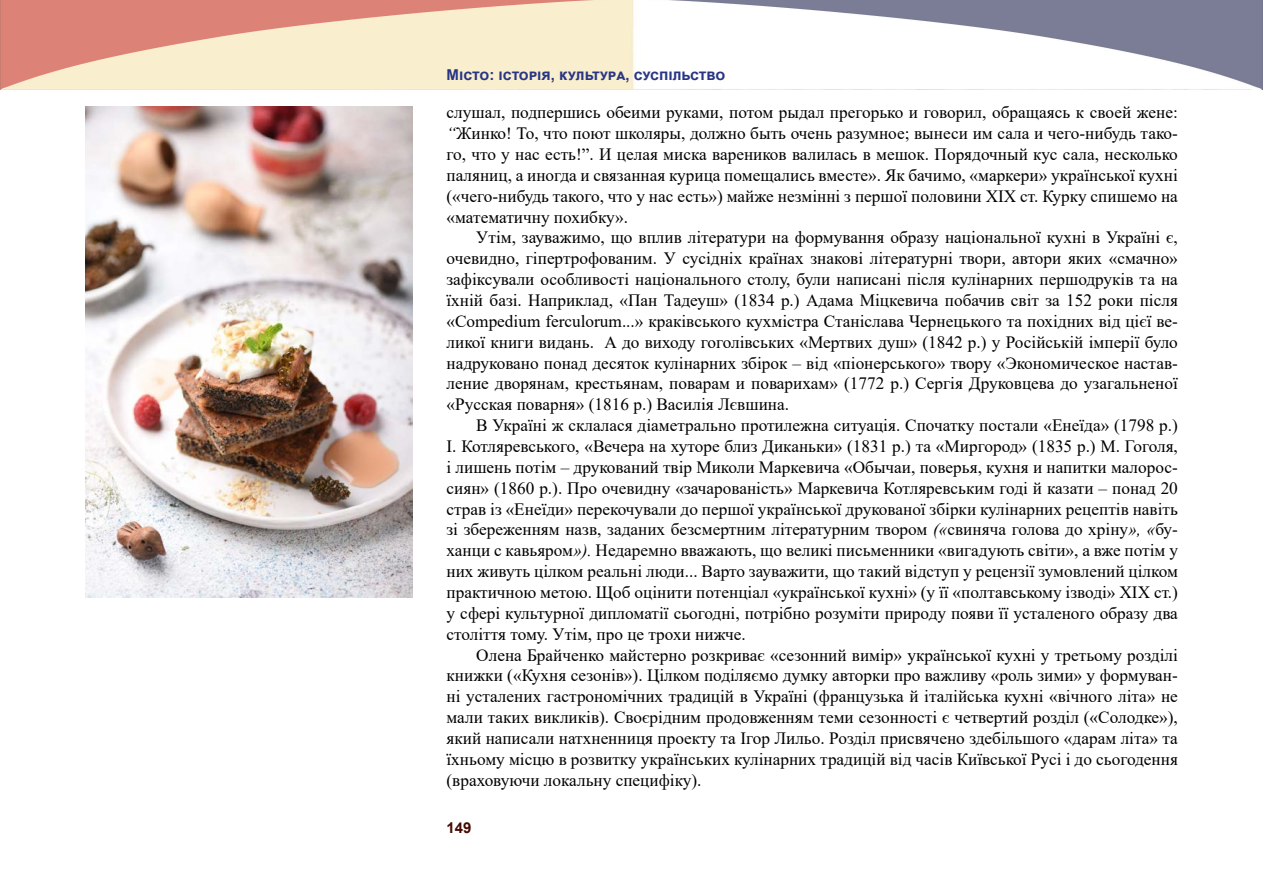
<style>
.page{position:relative;width:1263px;height:893px;background:#fff}
.page>*{position:absolute;margin:0;border:0;box-sizing:border-box;transform-origin:0 0}
.t1{font:17.25px/20.9px "Times New Roman";color:#000;text-align:justify}
.t2{font:700 15px "Arial";color:#283583}
.t3{font:700 15px "Arial";color:#440b03}
.s1{font-style:italic}
</style>
<div class="page">
<img style="left:1px;top:0;width:1261px;height:89px">
<img style="left:85px;top:106px;width:327px;height:491px">
<p class="t2" style="left:446px;top:64px;width:280px">Місто: історія, культура, суспільство</p>
<p class="t1" style="left:446px;top:102px;width:733px">слушал, подпершись обеими руками, потом рыдал прегорько и говорил, обращаясь к своей жене: <span class="s1">“</span>Жинко! То, что поют школяры, должно быть очень разумное; вынеси им сала и чего-нибудь тако&shy;го, что у нас есть!”. И целая миска вареников валилась в мешок. Порядочный кус сала, несколько паляниц, а иногда и связанная курица помещались вместе». Як бачимо, «маркери» української кухні («чего-нибудь такого, что у нас есть») майже незмінні з першої половини XIX ст. Курку спишемо на «математичну похибку».</p>
<p class="t1" style="left:446px;top:227px;width:733px;text-indent:30px">Утім, зауважимо, що вплив літератури на формування образу національної кухні в Україні є, очевидно, гіпертрофованим. У сусідніх країнах знакові літературні твори, автори яких «смачно» зафіксували особливості національного столу, були написані після кулінарних першодруків та на їхній базі. Наприклад, «Пан Тадеуш» (1834 р.) Адама Міцкевича побачив світ за 152 роки після «Сompedium ferculorum...» краківського кухмістра Станіслава Чернецького та похідних від цієї ве&shy;ликої книги видань. А до виходу гоголівських «Мертвих душ» (1842 р.) у Російській імперії було надруковано понад десяток кулінарних збірок – від «піонерського» твору «Экономическое настав&shy;ление дворянам, крестьянам, поварам и поварихам» (1772 р.) Сергія Друковцева до узагальненої «Русская поварня» (1816 р.) Василія Лєвшина.</p>
<p class="t1" style="left:446px;top:414px;width:733px;text-indent:30px">В Україні ж склалася діаметрально протилежна ситуація. Спочатку постали «Енеїда» (1798 р.)<br>І. Котляревського, «Вечера на хуторе близ Диканьки» (1831 р.) та «Миргород» (1835 р.) М. Гоголя, і лишень потім – друкований твір Миколи Маркевича «Обычаи, поверья, кухня и напитки малорос&shy;сиян» (1860 р.). Про очевидну «зачарованість» Маркевича Котляревським годі й казати – понад 20 страв із «Енеїди» перекочували до першої української друкованої збірки кулінарних рецептів навіть зі збереженням назв, заданих безсмертним літературним твором <span class="s1">(«</span>свиняча голова до хріну<span class="s1">», «</span>бу&shy;ханци с кавьяром<span class="s1">»).</span> Недаремно вважають, що великі письменники «вигадують світи», а вже потім у них живуть цілком реальні люди... Варто зауважити, що такий відступ у рецензії зумовлений цілком практичною метою. Щоб оцінити потенціал «української кухні» (у її «полтавському ізводі» XIX ст.) у сфері культурної дипломатії сьогодні, потрібно розуміти природу появи її усталеного образу два століття тому. Утім, про це трохи нижче.</p>
<p class="t1" style="left:446px;top:644px;width:733px;text-indent:30px">Олена Брайченко майстерно розкриває «сезонний вимір» української кухні у третьому розділі книжки («Кухня сезонів»). Цілком поділяємо думку авторки про важливу «роль зими» у формуван&shy;ні усталених гастрономічних традицій в Україні (французька й італійська кухні «вічного літа» не мали таких викликів). Своєрідним продовженням теми сезонності є четвертий розділ («Солодке»), який написали натхненниця проекту та Ігор Лильо. Розділ присвячено здебільшого «дарам літа» та їхньому місцю в розвитку українських кулінарних традицій від часів Київської Русі і до сьогодення (враховуючи локальну специфіку).</p>
<p class="t3" style="left:446px;top:817px;width:27px">149</p>
</div>
